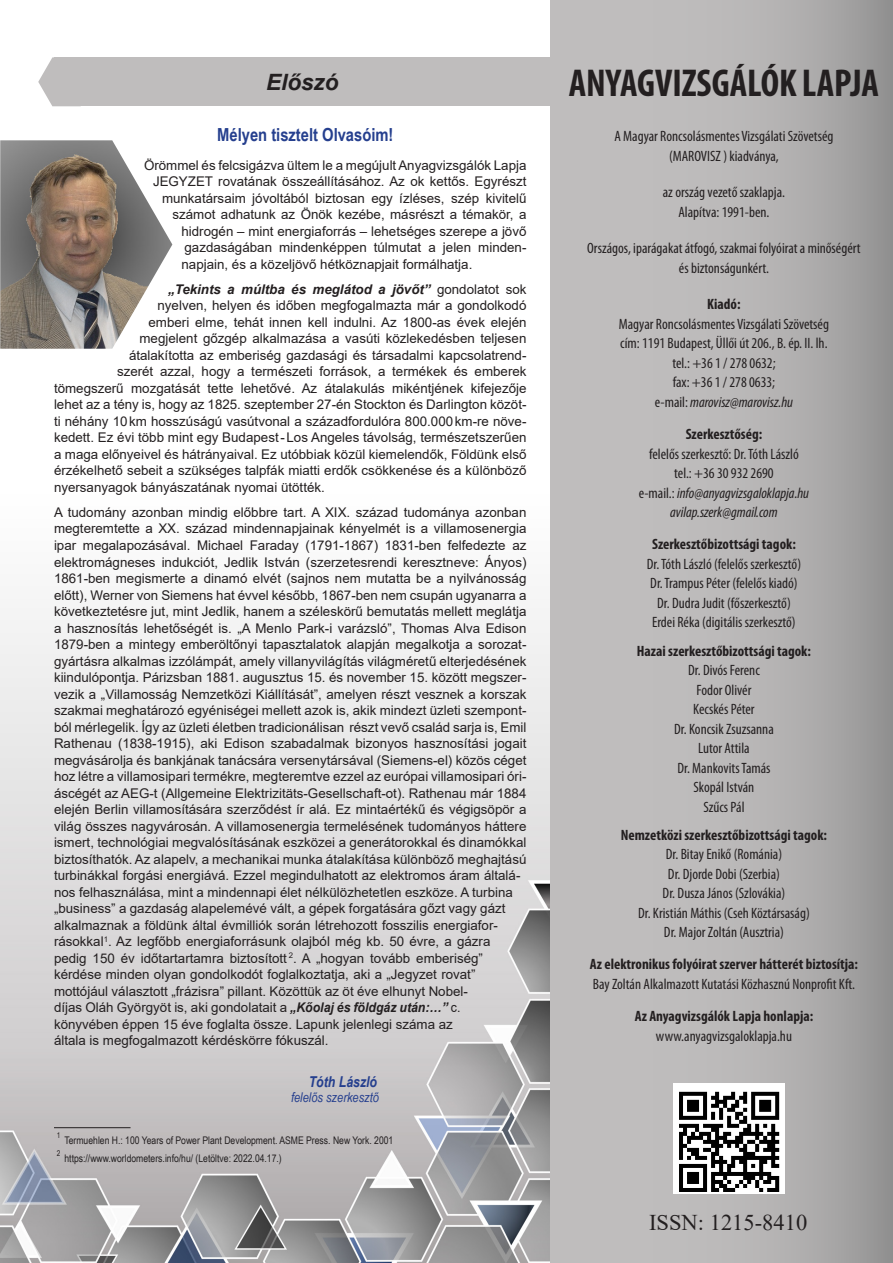
<style>
.page{position:relative;width:893px;height:1263px;background:#fff}
.page>*{position:absolute;margin:0;border:0;box-sizing:border-box;transform-origin:0 0}
.t1{font:700 condensed 39px "Myriad Pro";color:#231f20}
.t2{font:22.5px "Times New Roman";color:#231f20}
.t3{font:italic 700 22.5px "Arial";color:#231f20}
.AVI_UJ_Címsor1_számo{font:700 18px "Arial Narrow";color:#253f8e}
.t4{font:condensed 15px/19.5px "Myriad Pro";color:#231f20;text-align:center}
.t5{font:700 condensed 15px "Myriad Pro";color:#231f20}
.AVI_Szerző_Jegyzet_P{font:italic 700 15px "Arial Narrow";color:#253f8e}
.AVI_Szerző_Jegyzet_P-2{font:italic 13.5px "Arial Narrow";color:#253f8e}
.AVI_UJ_jegyzet_szöve{font:13.35px/16.5px "Arial";color:#231f20}
.AVI_UJ_jegyzet_szöve-2{font:italic 700 13.35px "Arial";color:#231f20}
.t6{font:10.5px "Arial Narrow";color:#231f20}
.t7{font:7.8px "Arial Narrow";color:#231f20}
.s1{font-weight:400;font-style:normal}
.s2{font-weight:700;font-style:italic}
.s3{font-style:italic}
</style>
<div class="page">
<img style="left:0;top:491px;width:551px;height:772px">
<img style="left:0;top:140px;width:172px;height:209px">
<svg style="left:551px;top:0;width:342px;height:1263px;background:#b4b2b2"></svg>
<img style="left:674px;top:1083px;width:110px;height:111px">
<svg style="left:38px;top:57px;width:16px;height:49px"></svg>
<div style="left:54px;top:57px;width:497px;height:49px;background:#bfbdbd"></div>
<hr style="left:54px;top:1127px;width:77px;height:1px;background:#231f20">
<h2 class="t3" style="left:266px;top:67px;width:74px">Előszó</h2>
<p class="AVI_UJ_Címsor1_számo" style="left:217px;top:121px;width:178px">Mélyen tisztelt Olvasóim!</p>
<p class="AVI_UJ_jegyzet_szöve" style="left:144px;top:157px;width:384px">Örömmel és felcsigázva ültem le a megújult Anyagvizsgálók Lapja</p>
<p class="AVI_UJ_jegyzet_szöve" style="left:153px;top:173px;width:375px">JEGYZET rovatának összeállításához. Az ok kettős. Egyrészt</p>
<p class="AVI_UJ_jegyzet_szöve" style="left:162px;top:190px;width:366px">munkatársaim jóvoltából biztosan egy ízléses, szép kivitelű</p>
<p class="AVI_UJ_jegyzet_szöve" style="left:172px;top:206px;width:355px">számot adhatunk az Önök kezébe, másrészt a témakör, a</p>
<p class="AVI_UJ_jegyzet_szöve" style="left:182px;top:223px;width:346px">hidrogén – mint energiaforrás – lehetséges szerepe a jövő</p>
<p class="AVI_UJ_jegyzet_szöve" style="left:184px;top:239px;width:343px">gazdaságában mindenképpen túlmutat a jelen minden-</p>
<p class="AVI_UJ_jegyzet_szöve" style="left:182px;top:256px;width:292px">napjain, és a közeljövő hétköznapjait formálhatja.</p>
<p class="AVI_UJ_jegyzet_szöve-2" style="left:168px;top:280px;width:360px">„Tekints a múltba és meglátod a jövőt” <span class="s1">gondolatot sok</span></p>
<p class="AVI_UJ_jegyzet_szöve" style="left:158px;top:297px;width:370px">nyelven, helyen és időben megfogalmazta már a gondolkodó</p>
<p class="AVI_UJ_jegyzet_szöve" style="left:148px;top:314px;width:379px">emberi elme, tehát innen kell indulni. Az 1800-as évek elején</p>
<p class="AVI_UJ_jegyzet_szöve" style="left:140px;top:330px;width:388px">megjelent gőzgép alkalmazása a vasúti közlekedésben teljesen</p>
<p class="AVI_UJ_jegyzet_szöve" style="left:129px;top:347px;width:399px">átalakította az emberiség gazdasági és társadalmi kapcsolatrend-</p>
<p class="AVI_UJ_jegyzet_szöve" style="left:117px;top:363px;width:411px">szerét azzal, hogy a természeti források, a termékek és emberek</p>
<p class="AVI_UJ_jegyzet_szöve" style="left:54px;top:380px;width:474px">tömegszerű mozgatását tette lehetővé. Az átalakulás mikéntjének kifejezője</p>
<p class="AVI_UJ_jegyzet_szöve" style="left:54px;top:396px;width:474px">lehet az a tény is, hogy az 1825. szeptember 27-én Stockton és Darlington közöt-</p>
<p class="AVI_UJ_jegyzet_szöve" style="left:54px;top:413px;width:474px">ti néhány 10km hosszúságú vasútvonal a századfordulóra 800.000km-re növe-</p>
<p class="AVI_UJ_jegyzet_szöve" style="left:54px;top:429px;width:474px">kedett. Ez évi több mint egy Budapest-Los Angeles távolság, természetszerűen</p>
<p class="AVI_UJ_jegyzet_szöve" style="left:54px;top:446px;width:474px">a maga előnyeivel és hátrányaival. Ez utóbbiak közül kiemelendők, Földünk első</p>
<p class="AVI_UJ_jegyzet_szöve" style="left:54px;top:462px;width:474px">érzékelhető sebeit a szükséges talpfák miatti erdők csökkenése és a különböző</p>
<p class="AVI_UJ_jegyzet_szöve" style="left:54px;top:479px;width:272px">nyersanyagok bányászatának nyomai ütötték.</p>
<p class="AVI_UJ_jegyzet_szöve" style="left:54px;top:504px;width:474px">A tudomány azonban mindig előbbre tart. A XIX. század tudománya azonban megteremtette a XX. század mindennapjainak kényelmét is a villamosenergia ipar megalapozásával. Michael Faraday (1791-1867) 1831-ben felfedezte az elektromágneses indukciót, Jedlik István (szerzetesrendi keresztneve: Ányos)<br>1861-ben megismerte a dinamó elvét (sajnos nem mutatta be a nyilvánosság előtt), Werner von Siemens hat évvel később, 1867-ben nem csupán ugyanarra a következtetésre jut, mint Jedlik, hanem a széleskörű bemutatás mellett meglátja a hasznosítás lehetőségét is. „A Menlo Park-i varázsló”, Thomas Alva Edison 1879-ben a mintegy emberöltőnyi tapasztalatok alapján megalkotja a sorozat&shy;gyártásra alkalmas izzólámpát, amely villanyvilágítás világméretű elterjedésének kiindulópontja. Párizsban 1881. augusztus 15. és november 15. között megszer&shy;vezik a „Villamosság Nemzetközi Kiállítását”, amelyen részt vesznek a korszak szakmai meghatározó egyéniségei mellett azok is, akik mindezt üzleti szempont&shy;ból mérlegelik. Így az üzleti életben tradicionálisan részt vevő család sarja is, Emil Rathenau (1838-1915), aki Edison szabadalmak bizonyos hasznosítási jogait megvásárolja és bankjának tanácsára versenytársával (Siemens-el) közös céget hoz létre a villamosipari termékre, megteremtve ezzel az európai villamosipari óri&shy;áscégét az AEG-t (Allgemeine Elektrizitäts-Gesellschaft-ot). Rathenau már 1884 elején Berlin villamosítására szerződést ír alá. Ez mintaértékű és végigsöpör a világ összes nagyvárosán. A villamosenergia termelésének tudományos háttere ismert, technológiai megvalósításának eszközei a generátorokkal és dinamókkal biztosíthatók. Az alapelv, a mechanikai munka átalakítása különböző meghajtású turbinákkal forgási energiává. Ezzel megindulhatott az elektromos áram általá&shy;nos felhasználása, mint a mindennapi élet nélkülözhetetlen eszköze. A turbina „business” a gazdaság alapelemévé vált, a gépek forgatására gőzt vagy gázt alkalmaznak a földünk által évmilliók során létrehozott fosszilis energiafor&shy;rásokkal<sup>1</sup>. Az legfőbb energiaforrásunk olajból még kb. 50 évre, a gázra<br>pedig 150 év időtartartamra biztosított <sup>2</sup>. A „hogyan tovább emberiség” kérdése minden olyan gondolkodót foglalkoztatja, aki a „Jegyzet rovat” mottójául választott „frázisra” pillant. Közöttük az öt éve elhunyt Nobel-<br>díjas Oláh Györgyöt is, aki gondolatait a <span class="s2">„Kőolaj és földgáz után:…”</span> c. könyvében éppen 15 éve foglalta össze. Lapunk jelenlegi száma az<br>általa is megfogalmazott kérdéskörre fókuszál.</p>
<p class="AVI_Szerző_Jegyzet_P" style="left:309px;top:1070px;width:70px">Tóth László</p>
<p class="AVI_Szerző_Jegyzet_P-2" style="left:291px;top:1088px;width:89px">felelős szerkesztő</p>
<p class="t7" style="left:57px;top:1129px;width:5px">1</p>
<p class="t6" style="left:65px;top:1132px;width:330px">Termuehlen H.: 100 Years of Power Plant Development. ASME Press. New York. 2001</p>
<p class="t7" style="left:57px;top:1147px;width:5px">2</p>
<p class="t6" style="left:65px;top:1150px;width:219px">https://www.worldometers.info/hu/ (Letöltve: 2022.04.17.)</p>
<h1 class="t1" style="left:569px;top:59px;width:312px">ANYAGVIZSGÁLÓK LAPJA</h1>
<p class="t4" style="left:614px;top:126px;width:221px">A Magyar Roncsolásmentes Vizsgálati Szövetség (MAROVISZ ) kiadványa,</p>
<p class="t4" style="left:663px;top:182px;width:124px">az ország vezető szaklapja.<br>Alapítva: 1991-ben.</p>
<p class="t4" style="left:587px;top:239px;width:275px">Országos, iparágakat átfogó, szakmai folyóirat a minőségért és biztonságunkért.</p>
<p class="t5" style="left:707px;top:295px;width:35px">Kiadó:</p>
<p class="t4" style="left:619px;top:314px;width:212px">Magyar Roncsolásmentes Vizsgálati Szövetség cím: 1191 Budapest, Üllői út 206., B. ép. II. lh. tel.: +36 1 / 278 0632;<br>fax: +36 1 / 278 0633;<br>e-mail: <span class="s3">marovisz@marovisz.hu</span></p>
<p class="t5" style="left:686px;top:425px;width:78px">Szerkesztőség:</p>
<p class="t4" style="left:639px;top:444px;width:172px">felelős szerkesztő: Dr. Tóth László tel.: +36 30 932 2690<br>e-mail.: <span class="s3">info@anyagvizsgaloklapja.hu avilap.szerk@gmail.com</span></p>
<p class="t5" style="left:652px;top:535px;width:145px">Szerkesztőbizottsági tagok:</p>
<p class="t4" style="left:647px;top:554px;width:156px">Dr. Tóth László (felelős szerkesztő)<br>Dr. Trampus Péter (felelős kiadó)<br>Dr. Dudra Judit (főszerkesztő)<br>Erdei Réka (digitális szerkesztő)</p>
<p class="t5" style="left:637px;top:641px;width:176px">Hazai szerkesztőbizottsági tagok:</p>
<p class="t4" style="left:674px;top:660px;width:101px">Dr. Divós Ferenc<br>Fodor Olivér<br>Kecskés Péter<br>Dr. Koncsik Zsuzsanna<br>Lutor Attila<br>Dr. Mankovits Tamás<br>Skopál István<br>Szűcs Pál</p>
<p class="t5" style="left:621px;top:825px;width:208px">Nemzetközi szerkesztőbizottsági tagok:</p>
<p class="t4" style="left:638px;top:844px;width:173px">Dr. Bitay Enikő (Románia)<br>Dr. Djorde Dobi (Szerbia)<br>Dr. Dusza János (Szlovákia)<br>Dr. Kristián Máthis (Cseh Köztársaság)<br>Dr. Major Zoltán (Ausztria)</p>
<p class="t5" style="left:590px;top:955px;width:270px">Az elektronikus folyóirat szerver hátterét biztosítja:</p>
<p class="t4" style="left:593px;top:974px;width:264px">Bay Zoltán Alkalmazott Kutatási Közhasznú Nonprofit Kft.</p>
<p class="t5" style="left:635px;top:1007px;width:180px">Az Anyagvizsgálók Lapja honlapja:</p>
<p class="t4" style="left:656px;top:1026px;width:138px">www.anyagvizsgaloklapja.hu</p>
<h2 class="t2" style="left:649px;top:1206px;width:160px">ISSN: 1215-8410</h2>
</div>
